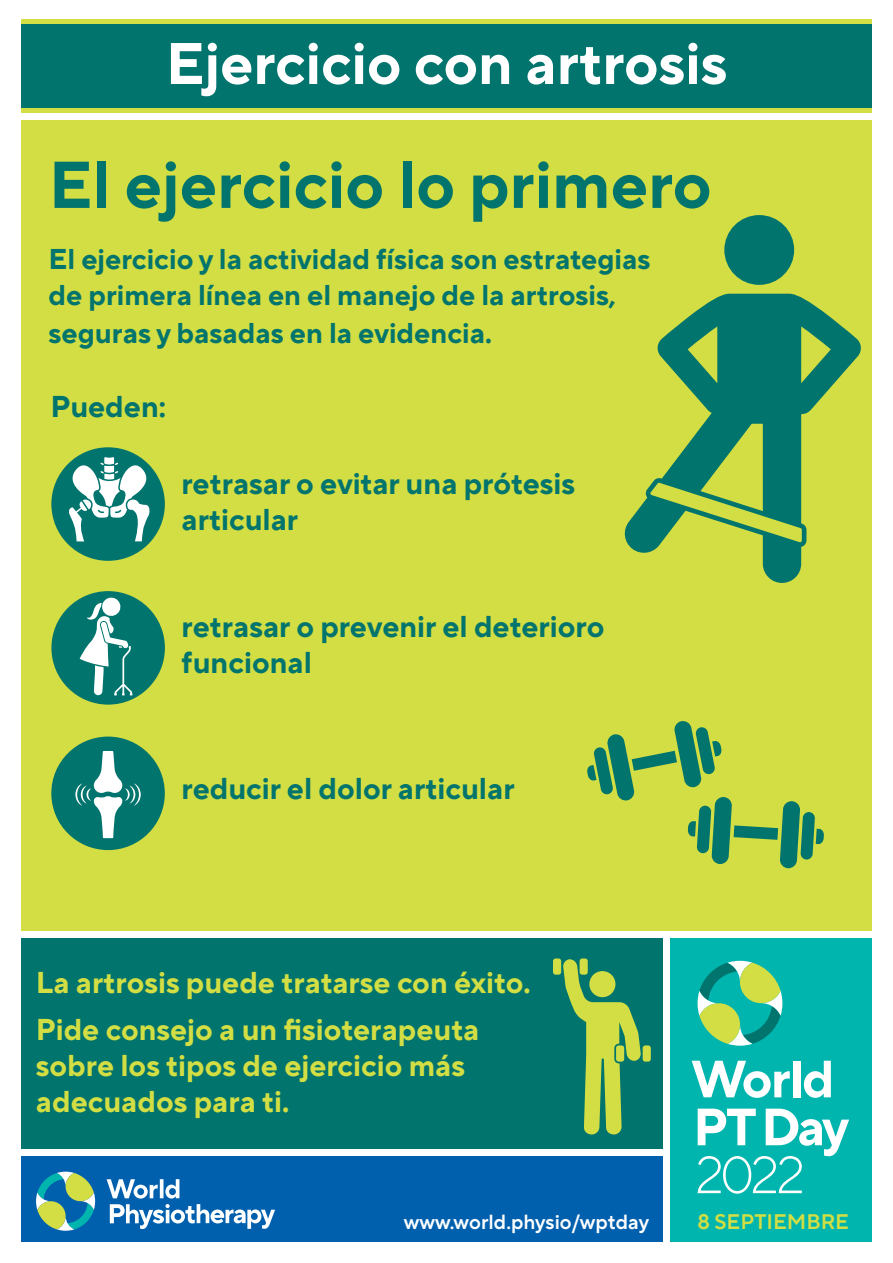
<style>
.page{position:relative;width:893px;height:1263px;background:#fff}
.page>*{position:absolute;margin:0;border:0;box-sizing:border-box;transform-origin:0 0}
.t1{font:700 66px "TT Norms Pro";color:#00746d}
.t2{font:700 58.5px "TT Norms Pro";color:#fff}
.t3{font:700 30px/46.5px "TT Norms Pro";color:#d2de43}
.t4{font:700 30px/36px "TT Norms Pro";color:#00746d}
.t5{font:700 28.5px/36.9px "TT Norms Pro";color:#00746d}
.t6{font:600 21px "TT Norms Pro";color:#d2de43}
.t7{font:600 20.4px "TT Norms Pro";color:#fff}
</style>
<div class="page">
<div style="left:21px;top:121px;width:851px;height:810px;background:#d2de43"></div>
<div style="left:21px;top:24px;width:851px;height:85px;background:#00746d"></div>
<hr style="left:21px;top:109px;width:851px;height:4px;background:#d2de43">
<hr style="left:21px;top:19px;width:851px;height:4px;background:#d2de43">
<div style="left:670px;top:938px;width:202px;height:304px;background:#00b5ae"></div>
<svg style="left:697px;top:961px;width:85px;height:85px"></svg>
<svg style="left:692px;top:1061px;width:98px;height:37px"></svg>
<div style="left:794px;top:1061px;width:7px;height:36px;background:#fff"></div>
<svg style="left:804px;top:1061px;width:27px;height:37px"></svg>
<svg style="left:698px;top:1108px;width:151px;height:86px"></svg>
<div style="left:22px;top:1156px;width:641px;height:86px;background:#0160ae"></div>
<svg style="left:107px;top:1179px;width:51px;height:19px"></svg>
<svg style="left:160px;top:1179px;width:4px;height:19px"></svg>
<svg style="left:165px;top:1179px;width:14px;height:19px"></svg>
<svg style="left:110px;top:1204px;width:165px;height:25px"></svg>
<svg style="left:36px;top:1172px;width:59px;height:59px"></svg>
<svg style="left:624px;top:294px;width:237px;height:289px"></svg>
<div style="left:724px;top:215px;width:70px;height:70px;background:#00746d;border-radius:50%"></div>
<div style="left:21px;top:938px;width:642px;height:211px;background:#00746d"></div>
<svg style="left:563px;top:959px;width:78px;height:176px"></svg>
<div style="left:553px;top:958px;width:8px;height:17px;background:#d2de43;border-radius:3px"></div>
<div style="left:580px;top:958px;width:8px;height:17px;background:#d2de43;border-radius:3px"></div>
<div style="left:616px;top:1045px;width:8px;height:17px;background:#d2de43;border-radius:3px"></div>
<div style="left:643px;top:1045px;width:8px;height:17px;background:#d2de43;border-radius:3px"></div>
<div style="left:51px;top:447px;width:114px;height:114px;background:#00746d;border-radius:50%"></div>
<div style="left:51px;top:591px;width:114px;height:114px;background:#00746d;border-radius:50%"></div>
<div style="left:51px;top:736px;width:114px;height:114px;background:#00746d;border-radius:50%"></div>
<svg style="left:587px;top:721px;width:237px;height:147px"></svg>
<svg style="left:60px;top:455px;width:99px;height:88px"></svg>
<svg style="left:80px;top:596px;width:52px;height:99px"></svg>
<svg style="left:75px;top:751px;width:66px;height:87px"></svg>
<h2 class="t2" style="left:166px;top:20px;width:563px">Ejercicio con artrosis</h2>
<h1 class="t1" style="left:49px;top:136px;width:664px">El ejercicio lo primero</h1>
<p class="t5" style="left:49px;top:239px;width:603px">El ejercicio y la actividad física son estrategias de primera línea en el manejo de la artrosis, seguras y basadas en la evidencia.</p>
<p class="t4" style="left:51px;top:387px;width:117px">Pueden:</p>
<p class="t4" style="left:181px;top:463px;width:395px">retrasar o evitar una prótesis articular</p>
<p class="t4" style="left:182px;top:606px;width:424px">retrasar o prevenir el deterioro funcional</p>
<p class="t4" style="left:182px;top:768px;width:335px">reducir el dolor articular</p>
<p class="t3" style="left:36px;top:957px;width:496px">La artrosis puede tratarse con éxito.<br>Pide consejo a un fisioterapeuta</p>
<p class="t3" style="left:36px;top:1045px;width:431px;line-height:36px">sobre los tipos de ejercicio más adecuados para ti.</p>
<p class="t7" style="left:404px;top:1207px;width:247px">www.world.physio/wptday</p>
<p class="t6" style="left:697px;top:1206px;width:153px">8 SEPTIEMBRE</p>
</div>
